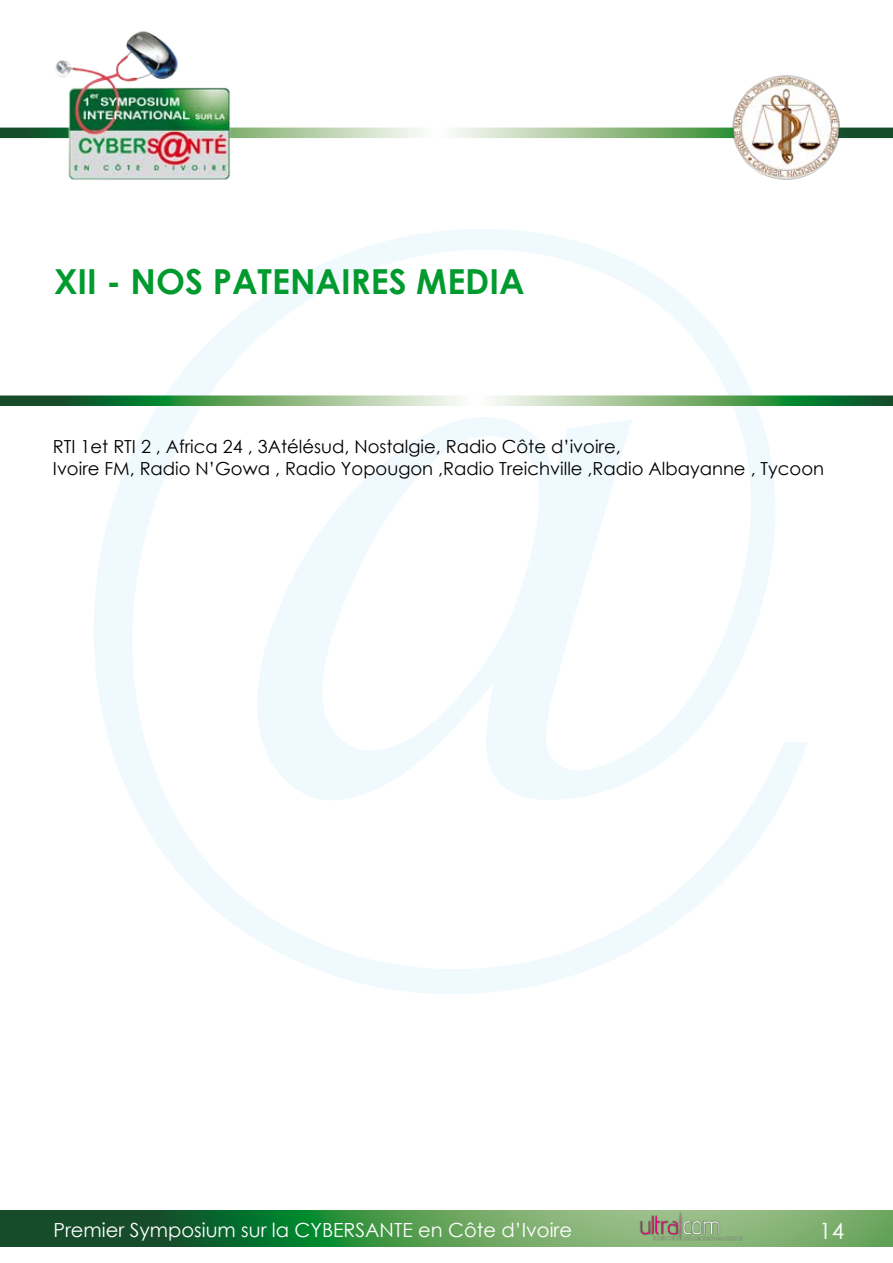
<style>
.page{position:relative;width:893px;height:1263px;background:#fff}
.page>*{position:absolute;margin:0;border:0;box-sizing:border-box;transform-origin:0 0}
.t1{font:700 34.5px "Century Gothic";color:#009a2f}
.t2{font:22.5px "Century Gothic";color:#fff}
.t3{font:19.5px "Century Gothic";color:#fff}
.t4{font:18px/21.6px "Century Gothic";color:#000}
</style>
<div class="page">
<svg style="left:0;top:1210px;width:893px;height:37px;background:#45884c"></svg>
<img style="left:629px;top:1210px;width:122px;height:37px">
<svg style="left:0;top:128px;width:893px;height:10px;background:#a4c29e"></svg>
<svg style="left:0;top:395px;width:893px;height:11px;background:#75aa7a"></svg>
<img style="left:712px;top:75px;width:147px;height:105px">
<img style="left:23px;top:31px;width:238px;height:149px">
<h1 class="t1" style="left:54px;top:255px;width:101px">xii - NOS</h1>
<h1 class="t1" style="left:213px;top:255px;width:42px">PATENA</h1>
<h1 class="t1" style="left:341px;top:255px;width:28px">IRES</h1>
<h1 class="t1" style="left:416px;top:255px;width:108px">MEDIA</h1>
<p class="t4" style="left:53px;top:436px;width:773px">RTI 1et RTI 2 , Africa 24 , 3Atélésud, Nostalgie, Radio Côte d’ivoire,<br>Ivoire FM, Radio N’Gowa , Radio Yopougon ,Radio Treichville ,Radio Albayanne , Tycoon</p>
<p class="t3" style="left:54px;top:1216px;width:520px">Premier Symposium sur la CYBERSANTE en Côte d’Ivoire</p>
<p class="t2" style="left:819px;top:1215px;width:26px">14</p>
</div>
